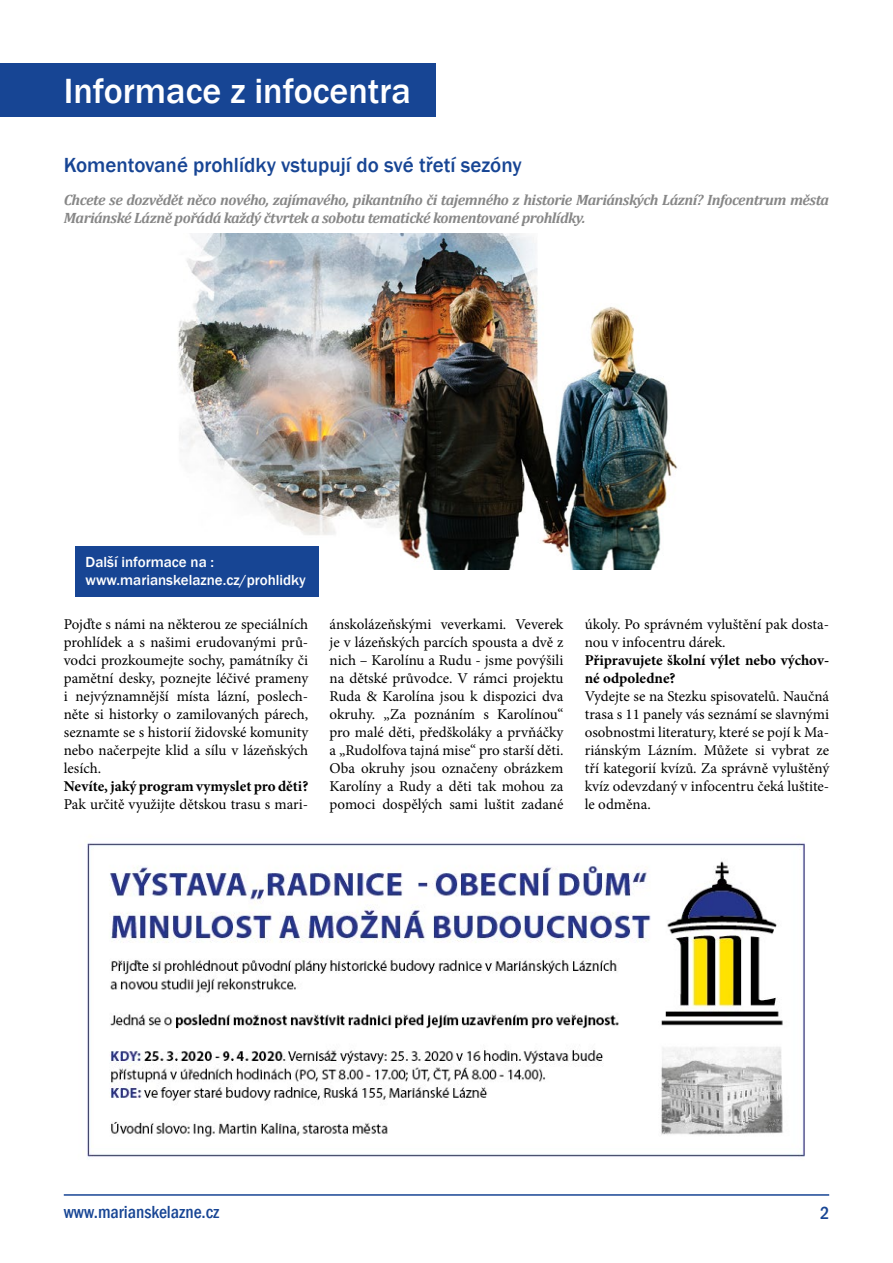
<style>
.page{position:relative;width:893px;height:1263px;background:#fff}
.page>*{position:absolute;margin:0;border:0;box-sizing:border-box;transform-origin:0 0}
.t1{font:500 36px "Franklin Gothic";color:#fff}
.t2{font:500 21px "Franklin Gothic";color:#174594}
.t3{font:500 condensed 18px "Franklin Gothic";color:#174594}
.t4{font:15px/18px "Minion Pro";color:#000;text-align:justify}
.t5{font:italic 700 15px/18px "Cambria";letter-spacing:-.03em;color:#878787}
.t6{font:700 15px/18px "Minion Pro";color:#000}
.t7{font:500 15px/18px "Franklin Gothic";color:#fff}
</style>
<div class="page">
<div style="left:0;top:64px;width:436px;height:53px;background:#174594"></div>
<img style="left:178px;top:233px;width:500px;height:336px">
<div style="left:75px;top:546px;width:244px;height:51px;background:#174594"></div>
<img style="left:85px;top:841px;width:720px;height:316px">
<hr style="left:64px;top:1194px;width:765px;height:2px;background:#174594">
<h1 class="t1" style="left:64px;top:69px;width:349px">Informace z infocentra</h1>
<h2 class="t2" style="left:64px;top:152px;width:459px">Komentované prohlídky vstupují do své třetí sezóny</h2>
<p class="t5" style="left:64px;top:190px;width:767px">Chcete se dozvědět něco nového, zajímavého, pikantního či tajemného z historie Mariánských Lázní? Infocentrum města<br>Mariánské Lázně pořádá každý čtvrtek a sobotu tematické komentované prohlídky.</p>
<p class="t7" style="left:86px;top:553px;width:222px">Další informace na : www.marianskelazne.cz/prohlidky</p>
<p class="t4" style="left:64px;top:615px;width:246px">Pojďte s námi na některou ze speciálních prohlídek a s našimi erudovanými prů&shy;vodci prozkoumejte sochy, památníky či pamětní desky, poznejte léčivé prameny i nejvýznamnější místa lázní, poslech&shy;něte si historky o zamilovaných párech, seznamte se s historií židovské komunity nebo načerpejte klid a sílu v lázeňských lesích.</p>
<p class="t6" style="left:64px;top:777px;width:246px">Nevíte, jaký program vymyslet pro děti?</p>
<p class="t4" style="left:64px;top:795px;width:246px">Pak určitě využijte dětskou trasu s mari-</p>
<p class="t4" style="left:330px;top:615px;width:235px">ánskolázeňskými veverkami. Veverek je v lázeňských parcích spousta a dvě z nich – Karolínu a Rudu - jsme povýšili na dětské průvodce. V rámci projektu Ruda &amp; Karolína jsou k dispozici dva okruhy. „Za poznáním s Karolínou“ pro malé děti, předškoláky a prvňáčky a „Rudolfova tajná mise“ pro starší děti.<br>Oba okruhy jsou označeny obrázkem Karolíny a Rudy a děti tak mohou za pomoci dospělých sami luštit zadané</p>
<p class="t4" style="left:585px;top:615px;width:246px">úkoly. Po správném vyluštění pak dosta&shy;nou v infocentru dárek.</p>
<p class="t6" style="left:585px;top:651px;width:246px">Připravujete školní výlet nebo výchov&shy;né odpoledne?</p>
<p class="t4" style="left:585px;top:687px;width:246px">Vydejte se na Stezku spisovatelů. Naučná trasa s 11 panely vás seznámí se slavnými osobnostmi literatury, které se pojí k Ma&shy;riánským Lázním. Můžete si vybrat ze tří kategorií kvízů. Za správně vyluštěný kvíz odevzdaný v infocentru čeká luštite&shy;le odměna.</p>
<p class="t3" style="left:64px;top:1200px;width:157px">www.marianskelazne.cz</p>
<p class="t3" style="left:820px;top:1201px;width:11px">2</p>
</div>
